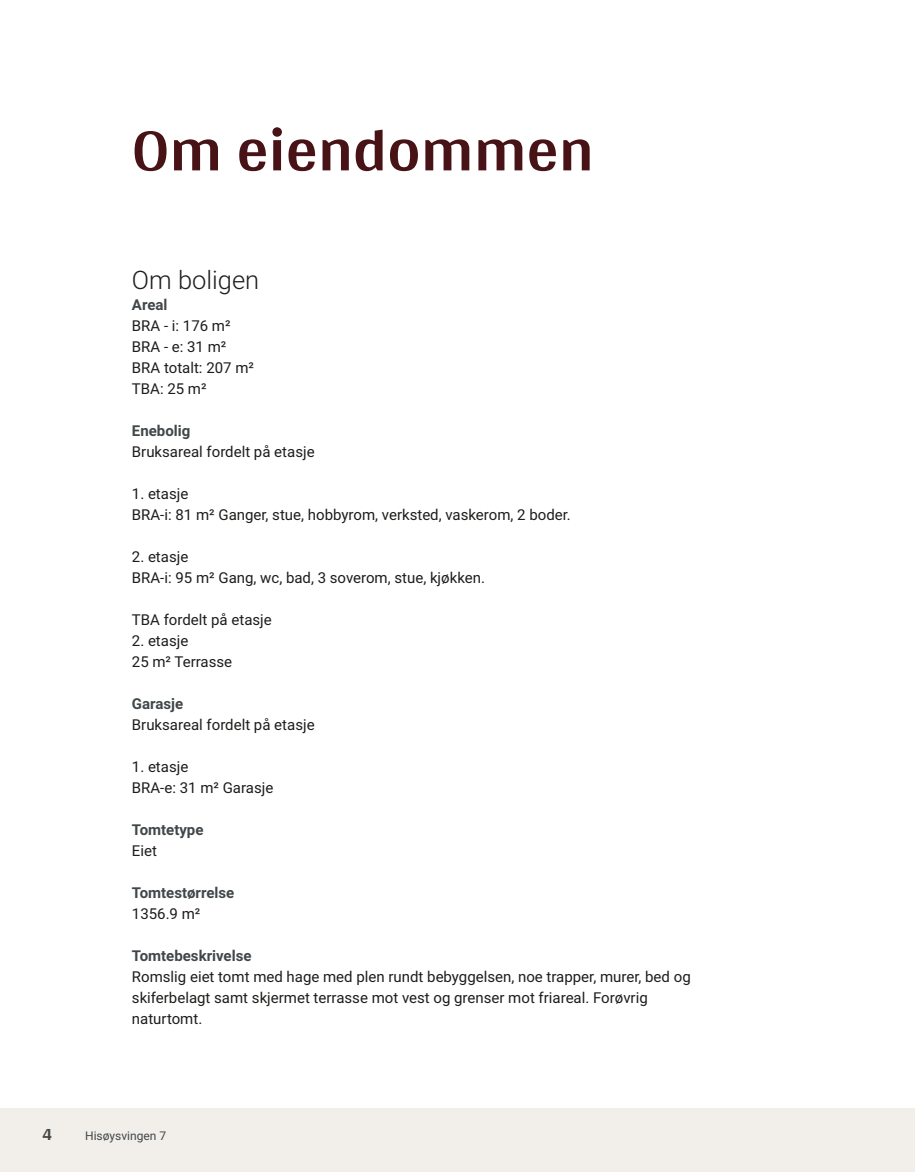
<style>
.page{position:relative;width:915px;height:1172px;background:#fff}
.page>*{position:absolute;margin:0;border:0;box-sizing:border-box;transform-origin:0 0}
.t1{font:700 63px "Arya";color:#481317}
.t2{font:300 25.5px "Roboto Vitec";color:#1d1d1b}
.t3{font:700 18px "Arya";color:#414749}
.t4{font:15px/21px "Roboto Vitec";color:#1d1d1b}
.t5{font:700 15px "Roboto Vitec";color:#414749}
.t6{font:12px "Roboto Vitec";color:#414749}
</style>
<div class="page">
<div style="left:0;top:1108px;width:914px;height:64px;background:#f2eeea"></div>
<h1 class="t1" style="left:132px;top:112px;width:463px">Om eiendommen</h1>
<h2 class="t2" style="left:132px;top:262px;width:129px">Om boligen</h2>
<p class="t5" style="left:132px;top:294px;width:37px">Areal</p>
<p class="t4" style="left:132px;top:314px;width:123px">BRA ‑ i: 176 m²<br>BRA ‑ e: 31 m²<br>BRA totalt: 207 m²<br>TBA: 25 m²</p>
<p class="t5" style="left:132px;top:420px;width:60px">Enebolig</p>
<p class="t4" style="left:132px;top:440px;width:184px">Bruksareal fordelt på etasje</p>
<p class="t4" style="left:132px;top:482px;width:440px">1. etasje<br>BRA‑i: 81 m² Ganger, stue, hobbyrom, verksted, vaskerom, 2 boder.</p>
<p class="t4" style="left:132px;top:545px;width:354px">2. etasje<br>BRA‑i: 95 m² Gang, wc, bad, 3 soverom, stue, kjøkken.</p>
<p class="t4" style="left:132px;top:608px;width:141px">TBA fordelt på etasje</p>
<p class="t4" style="left:132px;top:629px;width:102px">2. etasje<br>25 m² Terrasse</p>
<p class="t5" style="left:132px;top:693px;width:53px">Garasje</p>
<p class="t4" style="left:132px;top:713px;width:184px">Bruksareal fordelt på etasje</p>
<p class="t4" style="left:132px;top:755px;width:143px">1. etasje<br>BRA‑e: 31 m² Garasje</p>
<p class="t5" style="left:132px;top:819px;width:73px">Tomtetype</p>
<p class="t4" style="left:132px;top:839px;width:27px">Eiet</p>
<p class="t5" style="left:132px;top:882px;width:104px">Tomtestørrelse</p>
<p class="t4" style="left:132px;top:902px;width:70px">1356.9 m²</p>
<p class="t5" style="left:132px;top:945px;width:121px">Tomtebeskrivelse</p>
<p class="t4" style="left:132px;top:965px;width:560px">Romslig eiet tomt med hage med plen rundt bebyggelsen, noe trapper, murer, bed og skiferbelagt samt skjermet terrasse mot vest og grenser mot friareal. Forøvrig naturtomt.</p>
<p class="t3" style="left:43px;top:1123px;width:11px">4</p>
<p class="t6" style="left:85px;top:1127px;width:83px">Hisøysvingen 7</p>
</div>
